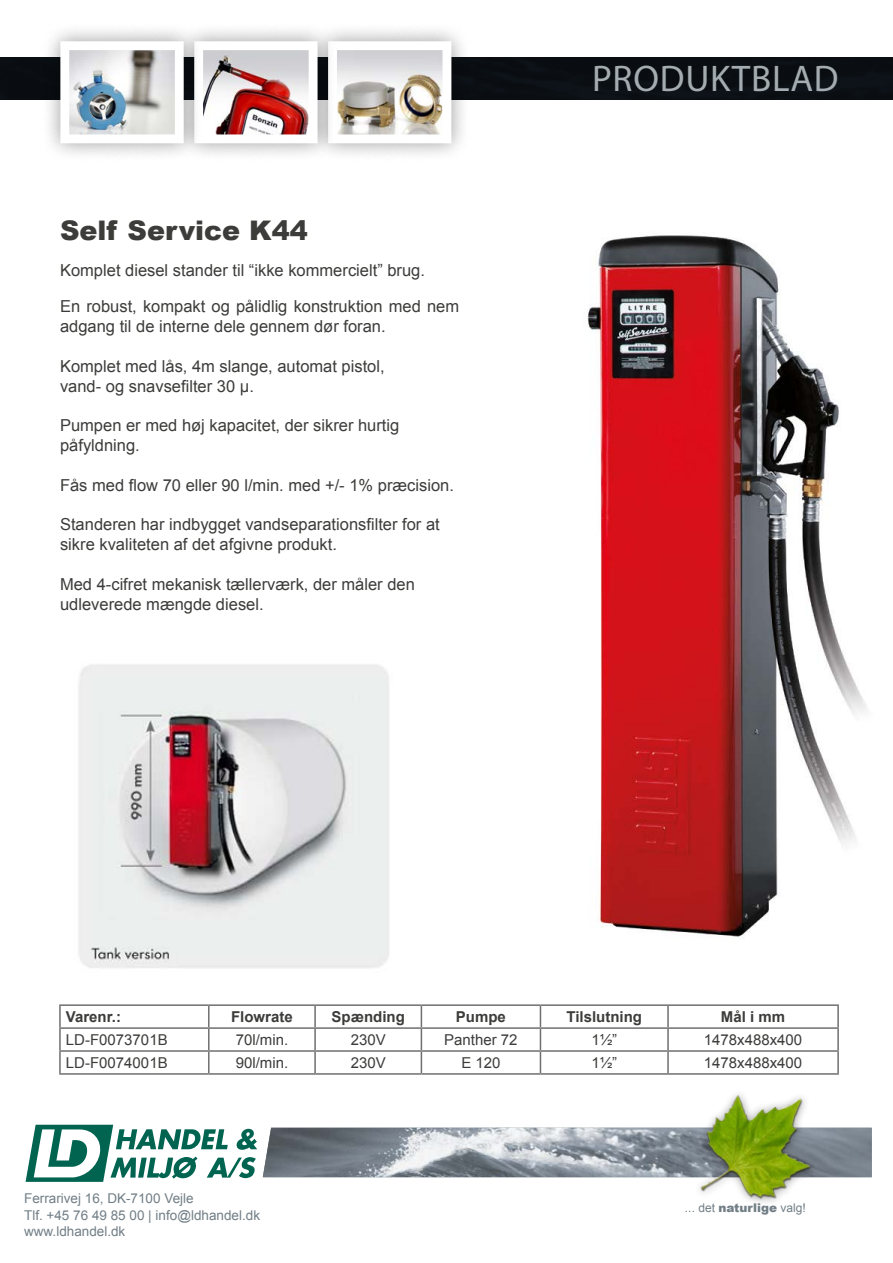
<style>
.page{position:relative;width:893px;height:1263px;background:#fff}
.page>*{position:absolute;margin:0;border:0;box-sizing:border-box;transform-origin:0 0}
.t1{font:37.2px "Myriad Pro";letter-spacing:.02em;color:#a4acb1}
.t2{font:900 27px "Arial";color:#3c3c3b}
.t3{font:16.5px/19.8px "Arial";color:#3c3c3b}
.t4{font:15px "Arial";color:#3c3c3b}
.t5{font:700 15px "Arial";color:#3c3c3b}
.t6{font:13.5px/16.5px "Arial";color:#717e86}
.t7{font:12px "Arial";color:#717e86}
.s1{font-weight:900}
</style>
<div class="page">
<div style="left:0;top:57px;width:893px;height:43px;background:#0a0e12"></div>
<img style="left:263px;top:1128px;width:609px;height:49px">
<div style="left:693px;top:1087px;width:126px;height:120px;background:#000;opacity:.4"></div>
<img style="left:697px;top:1091px;width:118px;height:116px">
<svg style="left:26px;top:1125px;width:231px;height:57px"></svg>
<div style="left:308px;top:21px;width:163px;height:142px;background:#000;opacity:.4"></div>
<img style="left:338px;top:51px;width:103px;height:82px">
<div style="left:328px;top:41px;width:123px;height:102px;border:9px solid #fff"></div>
<div style="left:174px;top:21px;width:163px;height:142px;background:#000;opacity:.4"></div>
<img style="left:204px;top:51px;width:104px;height:82px">
<div style="left:194px;top:41px;width:124px;height:102px;border:9px solid #fff"></div>
<div style="left:41px;top:21px;width:162px;height:142px;background:#000;opacity:.4"></div>
<img style="left:70px;top:51px;width:104px;height:82px">
<div style="left:60px;top:41px;width:124px;height:102px;border:9px solid #fff"></div>
<img style="left:587px;top:235px;width:281px;height:704px">
<hr style="left:59px;top:1004px;width:150px;height:2px;background:#706f6f">
<hr style="left:59px;top:1006px;width:2px;height:21px;background:#706f6f">
<hr style="left:209px;top:1004px;width:106px;height:2px;background:#706f6f">
<hr style="left:208px;top:1006px;width:2px;height:21px;background:#706f6f">
<hr style="left:315px;top:1004px;width:106px;height:2px;background:#706f6f">
<hr style="left:314px;top:1006px;width:2px;height:21px;background:#706f6f">
<hr style="left:421px;top:1004px;width:119px;height:2px;background:#706f6f">
<hr style="left:540px;top:1004px;width:128px;height:2px;background:#706f6f">
<hr style="left:668px;top:1004px;width:171px;height:2px;background:#706f6f">
<hr style="left:667px;top:1006px;width:2px;height:21px;background:#706f6f">
<hr style="left:837px;top:1006px;width:2px;height:21px;background:#706f6f">
<hr style="left:59px;top:1027px;width:150px;height:2px;background:#706f6f">
<hr style="left:59px;top:1029px;width:2px;height:21px;background:#706f6f">
<hr style="left:209px;top:1027px;width:106px;height:2px;background:#706f6f">
<hr style="left:208px;top:1029px;width:2px;height:21px;background:#706f6f">
<hr style="left:315px;top:1027px;width:106px;height:2px;background:#706f6f">
<hr style="left:314px;top:1029px;width:2px;height:21px;background:#706f6f">
<hr style="left:421px;top:1027px;width:119px;height:2px;background:#706f6f">
<hr style="left:540px;top:1027px;width:128px;height:2px;background:#706f6f">
<hr style="left:668px;top:1027px;width:171px;height:2px;background:#706f6f">
<hr style="left:667px;top:1029px;width:2px;height:21px;background:#706f6f">
<hr style="left:837px;top:1029px;width:2px;height:21px;background:#706f6f">
<hr style="left:59px;top:1050px;width:150px;height:2px;background:#706f6f">
<hr style="left:59px;top:1052px;width:2px;height:21px;background:#706f6f">
<hr style="left:209px;top:1050px;width:106px;height:2px;background:#706f6f">
<hr style="left:208px;top:1052px;width:2px;height:21px;background:#706f6f">
<hr style="left:315px;top:1050px;width:106px;height:2px;background:#706f6f">
<hr style="left:314px;top:1052px;width:2px;height:21px;background:#706f6f">
<hr style="left:421px;top:1050px;width:119px;height:2px;background:#706f6f">
<svg style="left:421px;top:1006px;width:1px;height:67px"></svg>
<hr style="left:540px;top:1050px;width:128px;height:2px;background:#706f6f">
<svg style="left:540px;top:1006px;width:1px;height:67px"></svg>
<hr style="left:668px;top:1050px;width:171px;height:2px;background:#706f6f">
<hr style="left:667px;top:1052px;width:2px;height:21px;background:#706f6f">
<hr style="left:837px;top:1052px;width:2px;height:21px;background:#706f6f">
<hr style="left:59px;top:1073px;width:150px;height:2px;background:#706f6f">
<hr style="left:209px;top:1073px;width:106px;height:2px;background:#706f6f">
<hr style="left:315px;top:1073px;width:106px;height:2px;background:#706f6f">
<hr style="left:421px;top:1073px;width:119px;height:2px;background:#706f6f">
<hr style="left:540px;top:1073px;width:128px;height:2px;background:#706f6f">
<hr style="left:668px;top:1073px;width:171px;height:2px;background:#706f6f">
<img style="left:79px;top:664px;width:310px;height:304px">
<h2 class="t2" style="left:60px;top:211px;width:249px">Self Service K44</h2>
<p class="t3" style="left:60px;top:253px;width:401px;line-height:36px">Komplet diesel stander til “ikke kommercielt” brug.<br>En robust, kompakt og pålidlig konstruktion med nem</p>
<p class="t3" style="left:60px;top:317px;width:327px">adgang til de interne dele gennem dør foran.</p>
<p class="t3" style="left:60px;top:356px;width:326px">Komplet med lås, 4m slange, automat pistol, vand- og snavsefilter 30 μ.</p>
<p class="t3" style="left:60px;top:416px;width:341px">Pumpen er med høj kapacitet, der sikrer hurtig påfyldning.</p>
<p class="t3" style="left:60px;top:475px;width:395px">Fås med flow 70 eller 90 l/min. med +/- 1% præcision.</p>
<p class="t3" style="left:60px;top:515px;width:381px">Standeren har indbygget vandseparationsfilter for at sikre kvaliteten af det afgivne produkt.</p>
<p class="t3" style="left:60px;top:574px;width:356px">Med 4-cifret mekanisk tællerværk, der måler den udleverede mængde diesel.</p>
<h1 class="t1" style="left:592px;top:56px;width:248px">PRODUKTBLAD</h1>
<p class="t5" style="left:66px;top:1007px;width:57px">Varenr.:</p>
<p class="t5" style="left:231px;top:1007px;width:63px">Flowrate</p>
<p class="t5" style="left:332px;top:1007px;width:75px">Spænding</p>
<p class="t5" style="left:456px;top:1007px;width:52px">Pumpe</p>
<p class="t5" style="left:566px;top:1007px;width:77px">Tilslutning</p>
<p class="t5" style="left:721px;top:1007px;width:66px">Mål i mm</p>
<p class="t4" style="left:66px;top:1030px;width:103px">LD-F0073701B</p>
<p class="t4" style="left:236px;top:1030px;width:54px">70l/min.</p>
<p class="t4" style="left:351px;top:1030px;width:37px">230V</p>
<p class="t4" style="left:444px;top:1030px;width:75px">Panther 72</p>
<p class="t4" style="left:591px;top:1030px;width:27px">1½”</p>
<p class="t4" style="left:704px;top:1030px;width:100px">1478x488x400</p>
<p class="t4" style="left:66px;top:1053px;width:103px">LD-F0074001B</p>
<p class="t4" style="left:236px;top:1053px;width:54px">90l/min.</p>
<p class="t4" style="left:351px;top:1053px;width:37px">230V</p>
<p class="t4" style="left:461px;top:1053px;width:41px">E 120</p>
<p class="t4" style="left:591px;top:1053px;width:27px">1½”</p>
<p class="t4" style="left:704px;top:1053px;width:100px">1478x488x400</p>
<p class="t6" style="left:24px;top:1190px;width:237px">Ferrarivej 16, DK-7100 Vejle<br>Tlf. +45 76 49 85 00 | info@ldhandel.dk www.ldhandel.dk</p>
<p class="t7" style="left:685px;top:1200px;width:122px">... det <span class="s1">naturlige</span> valg!</p>
</div>
